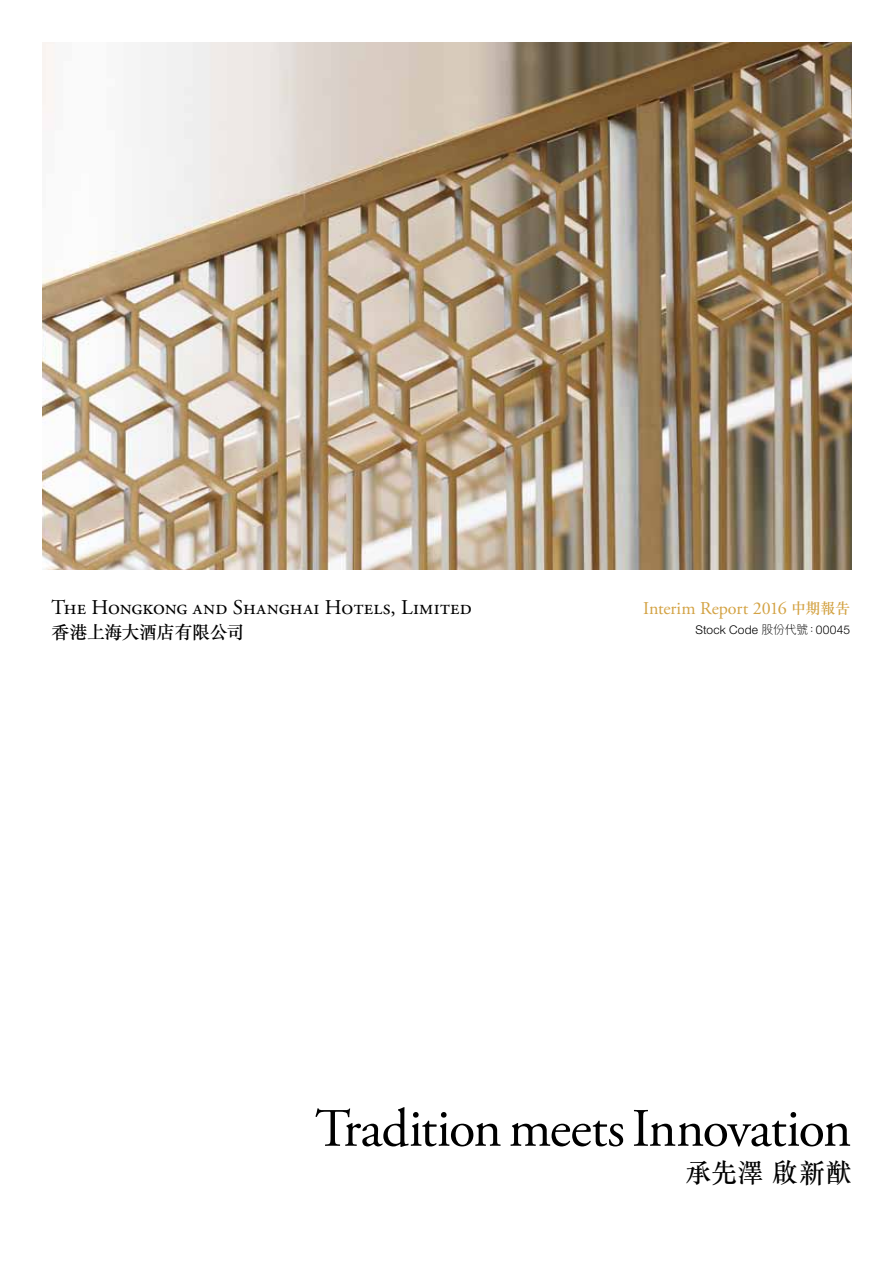
<style>
.page{position:relative;width:895px;height:1263px;background:#fff}
.page>*{position:absolute;margin:0;border:0;box-sizing:border-box;transform-origin:0 0}
.t1{font:54px "Adobe Garamond Pro";color:#000}
.t2{font:500 27px "M Sung HK";letter-spacing:.02em;color:#000;scale:.95 1}
.t3{font:21px "Adobe Garamond Pro";letter-spacing:.01em;color:#000}
.t4{font:18px "Adobe Garamond Pro";color:#d3a243}
.t5{font:500 18px "M Sung HK";letter-spacing:-.025em;color:#000}
.t6{font:300 12px "Helvetica Neue";letter-spacing:.015em;color:#000}
.s1{font-family:"M Sung HK";font-weight:500;font-size:15px}
.s2{font-family:"M Hei HK"}
</style>
<div class="page">
<img style="left:43px;top:43px;width:808px;height:527px">
<p class="t3" style="left:51px;top:594px;width:422px">The Hongkong and Shanghai Hotels, Limited</p>
<p class="t4" style="left:643px;top:597px;width:209px">Interim Report 2016 <span class="s1">中期報告</span></p>
<p class="t5" style="left:51px;top:620px;width:195px">香港上海大酒店有限公司</p>
<p class="t6" style="left:695px;top:622px;width:156px">Stock Code <span class="s2">股份代號：</span>00045</p>
<h1 class="t1" style="left:315px;top:1096px;width:537px">Tradition meets Innovation</h1>
<p class="t2" style="left:685px;top:1154px;width:176px">承先澤啟新猷</p>
</div>
